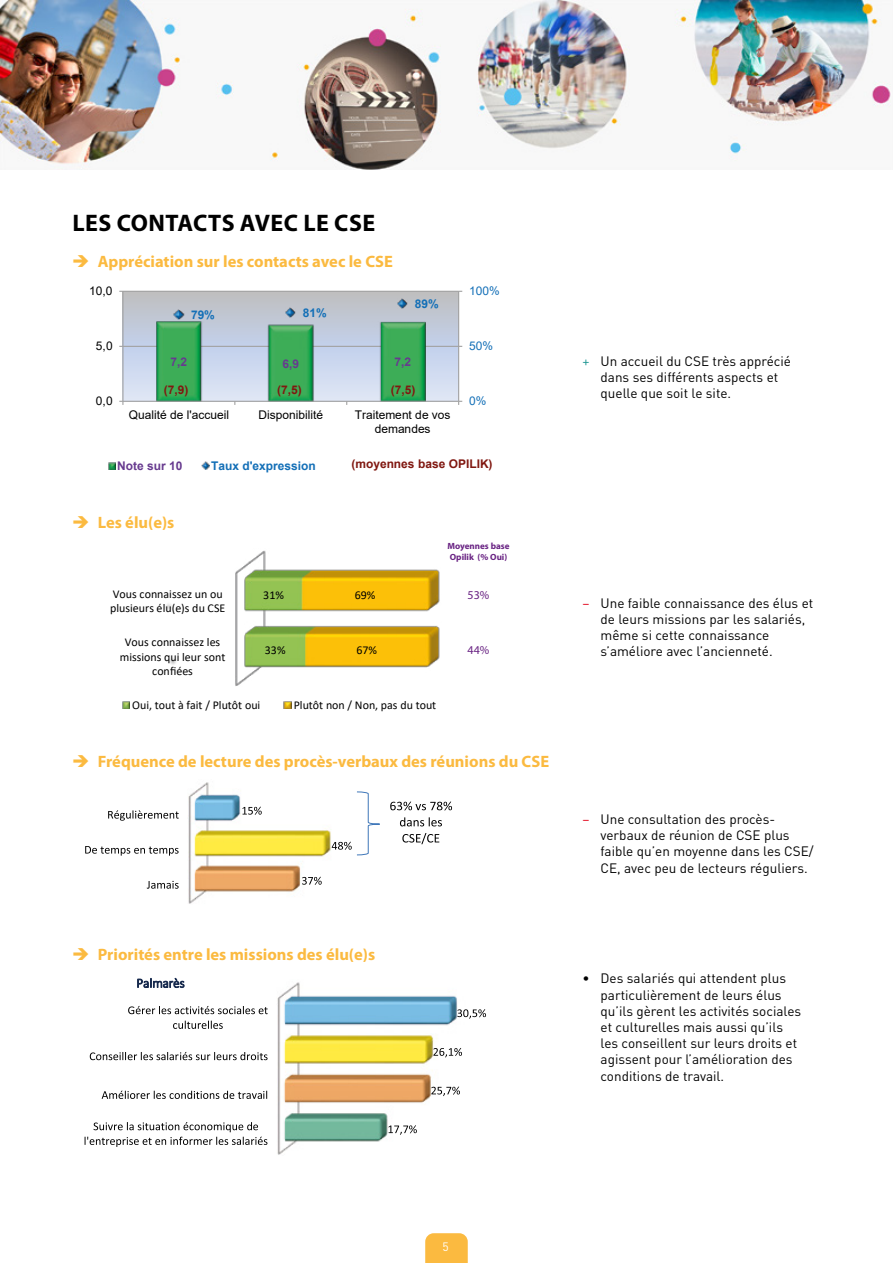
<style>
.page{position:relative;width:893px;height:1263px;background:#fff}
.page>*{position:absolute;margin:0;border:0;box-sizing:border-box;transform-origin:0 0}
.t1{font:700 24px "Myriad Pro";letter-spacing:.02em;color:#000}
.t2{font:700 16.5px "Myriad Pro";color:#fbba40}
.t3{font:13.5px/16.2px "DINOT";color:#000}
.t4{font:12px/14.7px "Calibri";color:#000}
.t5{font:12px/13.8px "Arial";color:#000;text-align:center}
.t6{font:700 12px "Arial";color:#801710}
.t7{font:700 12px "Arial";color:#136fb7}
.t8{font:700 12px "Arial";letter-spacing:.005em;color:#673a8f}
.t9{font:12px "Arial";color:#136fb7}
.t10{font:12px "Myriad Pro";color:#692383}
.t11{font:12px "DINOT";color:#fff}
.t12{font:700 9px/10.8px "Myriad Pro";color:#692383}
.s1{color:#209793}
.s2{color:#e2071d}
</style>
<div class="page">
<svg style="left:425px;top:1233px;width:43px;height:30px"></svg>
<div style="left:123px;top:291px;width:336px;height:110px;background:linear-gradient(to bottom,#b8bdc6,#d3e0f6)"></div>
<hr style="left:123px;top:346px;width:336px;height:1px;background:#a2a2a2">
<hr style="left:123px;top:291px;width:336px;height:1px;background:#a2a2a2">
<img style="left:156px;top:321px;width:269px;height:80px">
<hr style="left:458px;top:291px;width:1px;height:110px;background:#a2a2a2">
<hr style="left:122px;top:291px;width:1px;height:110px;background:#a2a2a2">
<hr style="left:123px;top:401px;width:336px;height:1px;background:#a2a2a2">
<svg style="left:174px;top:309px;width:10px;height:11px"></svg>
<svg style="left:286px;top:307px;width:10px;height:11px"></svg>
<svg style="left:398px;top:299px;width:10px;height:10px"></svg>
<svg style="left:108px;top:463px;width:7px;height:6px"></svg>
<svg style="left:202px;top:462px;width:7px;height:8px"></svg>
<img style="left:235px;top:550px;width:205px;height:136px">
<svg style="left:166px;top:604px;width:6px;height:6px"></svg>
<svg style="left:170px;top:658px;width:6px;height:7px"></svg>
<svg style="left:122px;top:701px;width:8px;height:8px"></svg>
<svg style="left:284px;top:701px;width:7px;height:8px"></svg>
<img style="left:188px;top:782px;width:144px;height:122px">
<svg style="left:108px;top:810px;width:71px;height:11px"></svg>
<svg style="left:85px;top:846px;width:94px;height:10px"></svg>
<svg style="left:147px;top:881px;width:32px;height:8px"></svg>
<svg style="left:242px;top:807px;width:20px;height:8px"></svg>
<svg style="left:302px;top:877px;width:20px;height:8px"></svg>
<svg style="left:390px;top:801px;width:62px;height:9px"></svg>
<svg style="left:400px;top:817px;width:42px;height:9px"></svg>
<svg style="left:402px;top:833px;width:37px;height:11px"></svg>
<svg style="left:332px;top:791px;width:48px;height:65px"></svg>
<img style="left:277px;top:982px;width:180px;height:173px">
<svg style="left:128px;top:1006px;width:140px;height:8px"></svg>
<svg style="left:173px;top:1021px;width:50px;height:8px"></svg>
<svg style="left:90px;top:1052px;width:178px;height:8px"></svg>
<svg style="left:102px;top:1091px;width:165px;height:8px"></svg>
<svg style="left:85px;top:1122px;width:182px;height:25px"></svg>
<svg style="left:457px;top:1009px;width:29px;height:10px"></svg>
<svg style="left:433px;top:1048px;width:29px;height:9px"></svg>
<svg style="left:431px;top:1086px;width:29px;height:10px"></svg>
<svg style="left:389px;top:1125px;width:28px;height:10px"></svg>
<svg style="left:137px;top:978px;width:48px;height:10px"></svg>
<img style="left:0;top:0;width:891px;height:170px">
<h1 class="t1" style="left:73px;top:207px;width:304px">LES CONTACTS AVEC LE CSE</h1>
<p class="t2" style="left:98px;top:251px;width:297px">Appréciation sur les contacts avec le CSE</p>
<p class="t5" style="left:89px;top:284px;width:25px">10,0</p>
<p class="t5" style="left:96px;top:339px;width:18px">5,0</p>
<p class="t5" style="left:96px;top:394px;width:18px">0,0</p>
<p class="t7" style="left:191px;top:306px;width:25px">79%</p>
<p class="t7" style="left:303px;top:304px;width:25px">81%</p>
<p class="t7" style="left:415px;top:295px;width:25px">89%</p>
<p class="t8" style="left:171px;top:353px;width:18px">7,2</p>
<p class="t8" style="left:283px;top:355px;width:18px">6,9</p>
<p class="t8" style="left:394px;top:353px;width:18px">7,2</p>
<p class="t6" style="left:164px;top:381px;width:26px">(7,9)</p>
<p class="t6" style="left:277px;top:381px;width:26px">(7,5)</p>
<p class="t6" style="left:391px;top:381px;width:26px">(7,5)</p>
<p class="t9" style="left:469px;top:283px;width:32px">100%</p>
<p class="t9" style="left:469px;top:338px;width:25px">50%</p>
<p class="t9" style="left:469px;top:393px;width:19px">0%</p>
<p class="t5" style="left:129px;top:408px;width:102px">Qualité de l'accueil</p>
<p class="t5" style="left:258px;top:408px;width:66px">Disponibilité</p>
<p class="t5" style="left:355px;top:408px;width:97px">Traitement de vos demandes</p>
<p class="t8" style="left:117px;top:457px;width:67px">Note sur 10</p>
<p class="t7" style="left:211px;top:457px;width:106px">Taux d'expression</p>
<p class="t6" style="left:352px;top:455px;width:143px">(moyennes base OPILIK)</p>
<p class="t2" style="left:98px;top:511px;width:78px">Les élu(e)s</p>
<p class="t4" style="left:110px;top:586px;width:117px">Vous connaissez un ou plusieurs élu(e)s du CSE</p>
<p class="t4" style="left:120px;top:634px;width:107px;text-align:center">Vous connaissez les missions qui leur sont confiées</p>
<p class="t4" style="left:263px;top:587px;width:22px">31%</p>
<p class="t4" style="left:265px;top:643px;width:22px">33%</p>
<p class="t4" style="left:355px;top:587px;width:22px">69%</p>
<p class="t4" style="left:356px;top:643px;width:22px">67%</p>
<p class="t4" style="left:132px;top:697px;width:130px">Oui, tout à fait / Plutôt oui</p>
<p class="t4" style="left:294px;top:697px;width:144px">Plutôt non / Non, pas du tout</p>
<p class="t12" style="left:448px;top:540px;width:63px">Moyennes base<br>Opilik (% Oui)</p>
<p class="t10" style="left:468px;top:587px;width:23px">53%</p>
<p class="t10" style="left:468px;top:642px;width:23px">44%</p>
<p class="t2" style="left:98px;top:751px;width:453px">Fréquence de lecture des procès-verbaux des réunions du CSE</p>
<p class="t2" style="left:98px;top:944px;width:279px">Priorités entre les missions des élu(e)s</p>
<p class="t3" style="left:601px;top:353px;width:192px;text-indent:-18px"><span class="s1">+</span> Un accueil du CSE très apprécié dans ses différents aspects et quelle que soit le site.</p>
<p class="t3" style="left:601px;top:594px;width:214px;text-indent:-18px"><span class="s2">–</span> Une faible connaissance des élus et de leurs missions par les salariés, même si cette connaissance s’améliore avec l’ancienneté.</p>
<p class="t3" style="left:601px;top:811px;width:215px;text-indent:-18px"><span class="s2">–</span> Une consultation des procès&shy;verbaux de réunion de CSE plus faible qu’en moyenne dans les CSE/<br>CE, avec peu de lecteurs réguliers.</p>
<p class="t3" style="left:601px;top:970px;width:202px;text-indent:-18px">• Des salariés qui attendent plus particulièrement de leurs élus qu’ils gèrent les activités sociales et culturelles mais aussi qu’ils les conseillent sur leurs droits et agissent pour l’amélioration des conditions de travail.</p>
<p class="t11" style="left:443px;top:1239px;width:8px">5</p>
</div>
